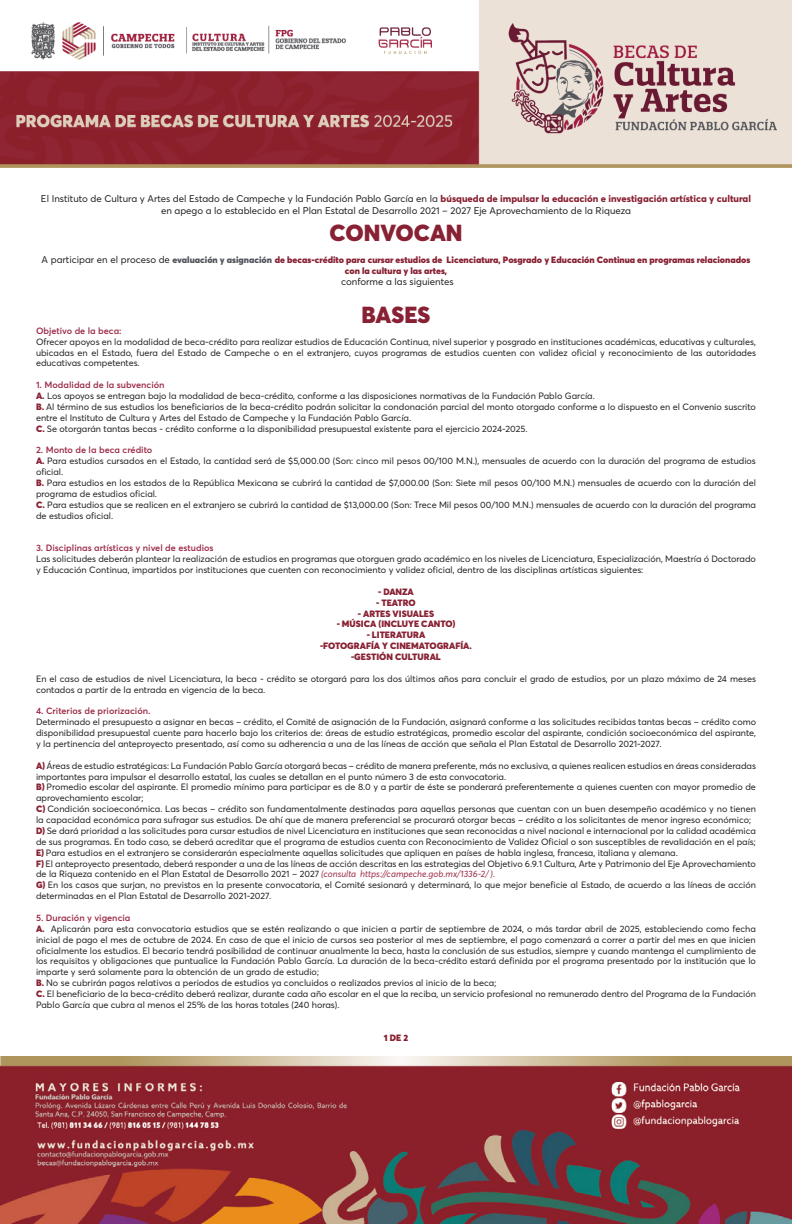
<style>
.page{position:relative;width:792px;height:1224px;background:#fff}
.page>*{position:absolute;margin:0;border:0;box-sizing:border-box;transform-origin:0 0}
.t1{font:900 23px "Averta";color:#882133}
.t2{font:9.7px/11.6px "Averta";color:#231f20;text-align:center}
.t3{font:9.1px/10.9px "Averta";color:#231f20}
.t4{font:900 9.1px/10.9px "Averta";color:#882133;text-align:center}
.t5{font:600 9.1px "Averta";color:#9b2a46}
.s1{font-weight:800;color:#882133}
.s2{font-weight:400;font-size:9.7px;color:#231f20}
.s3{color:#53555d}
.s4{font-weight:900;color:#882133}
.s5{font-style:italic;color:#9b2a46}
</style>
<div class="page">
<img style="left:0;top:0;width:792px;height:168px">
<img style="left:0;top:1057px;width:792px;height:167px">
<p class="t2" style="left:41px;top:192px;width:712px">El Instituto de Cultura y Artes del Estado de Campeche y la Fundación Pablo García en la <span class="s1">búsqueda de impulsar la educación e investigación artística y cultural </span>en apego a lo establecido en el Plan Estatal de Desarrollo 2021 – 2027 Eje Aprovechamiento de la Riqueza</p>
<p class="t1" style="left:329px;top:217px;width:135px">CONVOCAN</p>
<p class="t4" style="left:42px;top:254px;width:710px"><span class="s2">A participar en el proceso de</span> <span class="s3">evaluación y asignación</span> de becas-crédito para cursar estudios de Licenciatura, Posgrado y Educación Continua en programas relacionados con la cultura y las artes,</p>
<p class="t2" style="left:341px;top:276px;width:114px">conforme a las siguientes</p>
<p class="t1" style="left:362px;top:298px;width:70px">BASES</p>
<p class="t5" style="left:36px;top:324px;width:87px">Objetivo de la beca:</p>
<p class="t3" style="left:36px;top:336px;width:722px;text-align:justify">Ofrecer apoyos en la modalidad de beca-crédito para realizar estudios de Educación Continua, nivel superior y posgrado en instituciones académicas, educativas y culturales, ubicadas en el Estado, fuera del Estado de Campeche o en el extranjero, cuyos programas de estudios cuenten con validez oficial y reconocimiento de las autoridades educativas competentes.</p>
<p class="t5" style="left:36px;top:379px;width:130px">1. Modalidad de la subvención</p>
<p class="t3" style="left:36px;top:390px;width:560px"><span class="s4">A.</span> Los apoyos se entregan bajo la modalidad de beca-crédito, conforme a las disposiciones normativas de la Fundación Pablo García.</p>
<p class="t3" style="left:36px;top:401px;width:721px"><span class="s4">B.</span> Al término de sus estudios los beneficiarios de la beca-crédito podrán solicitar la condonación parcial del monto otorgado conforme a lo dispuesto en el Convenio suscrito entre el Instituto de Cultura y Artes del Estado de Campeche y la Fundación Pablo García.</p>
<p class="t3" style="left:36px;top:423px;width:493px"><span class="s4">C.</span> Se otorgarán tantas becas - crédito conforme a la disponibilidad presupuestal existente para el ejercicio 2024-2025.</p>
<p class="t5" style="left:36px;top:444px;width:118px">2. Monto de la beca crédito</p>
<p class="t3" style="left:36px;top:455px;width:721px"><span class="s4">A.</span> Para estudios cursados en el Estado, la cantidad será de $5,000.00 (Son: cinco mil pesos 00/100 M.N.), mensuales de acuerdo con la duración del programa de estudios oficial.</p>
<p class="t3" style="left:36px;top:477px;width:722px"><span class="s4">B.</span> Para estudios en los estados de la República Mexicana se cubrirá la cantidad de $7,000.00 (Son: Siete mil pesos 00/100 M.N.) mensuales de acuerdo con la duración del programa de estudios oficial.</p>
<p class="t3" style="left:36px;top:499px;width:722px"><span class="s4">C.</span> Para estudios que se realicen en el extranjero se cubrirá la cantidad de $13,000.00 (Son: Trece Mil pesos 00/100 M.N.) mensuales de acuerdo con la duración del programa de estudios oficial.</p>
<p class="t5" style="left:36px;top:542px;width:179px">3. Disciplinas artísticas y nivel de estudios</p>
<p class="t3" style="left:36px;top:553px;width:721px">Las solicitudes deberán plantear la realización de estudios en programas que otorguen grado académico en los niveles de Licenciatura, Especialización, Maestría ó Doctorado y Educación Continua, impartidos por instituciones que cuenten con reconocimiento y validez oficial, dentro de las disciplinas artísticas siguientes:</p>
<p class="t4" style="left:378px;top:586px;width:37px">- DANZA</p>
<p class="t4" style="left:376px;top:597px;width:41px">- TEATRO</p>
<p class="t4" style="left:358px;top:607px;width:78px">- ARTES VISUALES</p>
<p class="t4" style="left:337px;top:618px;width:120px">- MÚSICA (INCLUYE CANTO)</p>
<p class="t4" style="left:367px;top:629px;width:60px">- LITERATURA</p>
<p class="t4" style="left:320px;top:640px;width:153px">-FOTOGRAFÍA Y CINEMATOGRAFÍA.</p>
<p class="t4" style="left:351px;top:651px;width:91px">-GESTIÓN CULTURAL</p>
<p class="t3" style="left:36px;top:673px;width:721px">En el caso de estudios de nivel Licenciatura, la beca - crédito se otorgará para los dos últimos años para concluir el grado de estudios, por un plazo máximo de 24 meses contados a partir de la entrada en vigencia de la beca.</p>
<p class="t5" style="left:36px;top:705px;width:116px">4. Criterios de priorización.</p>
<p class="t3" style="left:36px;top:716px;width:722px;text-align:justify">Determinado el presupuesto a asignar en becas – crédito, el Comité de asignación de la Fundación, asignará conforme a las solicitudes recibidas tantas becas – crédito como disponibilidad presupuestal cuente para hacerlo bajo los criterios de: áreas de estudio estratégicas, promedio escolar del aspirante, condición socioeconómica del aspirante, y la pertinencia del anteproyecto presentado, así como su adherencia a una de las líneas de acción que señala el Plan Estatal de Desarrollo 2021-2027.</p>
<p class="t3" style="left:36px;top:760px;width:722px"><span class="s4">A)</span> Áreas de estudio estratégicas: La Fundación Pablo García otorgará becas – crédito de manera preferente, más no exclusiva, a quienes realicen estudios en áreas consideradas importantes para impulsar el desarrollo estatal, las cuales se detallan en el punto número 3 de esta convocatoria.</p>
<p class="t3" style="left:36px;top:781px;width:721px"><span class="s4">B)</span> Promedio escolar del aspirante. El promedio mínimo para participar es de 8.0 y a partir de éste se ponderará preferentemente a quienes cuenten con mayor promedio de aprovechamiento escolar;</p>
<p class="t3" style="left:36px;top:803px;width:722px"><span class="s4">C)</span> Condición socioeconómica. Las becas – crédito son fundamentalmente destinadas para aquellas personas que cuentan con un buen desempeño académico y no tienen la capacidad económica para sufragar sus estudios. De ahí que de manera preferencial se procurará otorgar becas – crédito a los solicitantes de menor ingreso económico;</p>
<p class="t3" style="left:36px;top:825px;width:722px"><span class="s4">D)</span> Se dará prioridad a las solicitudes para cursar estudios de nivel Licenciatura en instituciones que sean reconocidas a nivel nacional e internacional por la calidad académica de sus programas. En todo caso, se deberá acreditar que el programa de estudios cuenta con Reconocimiento de Validez Oficial o son susceptibles de revalidación en el país;</p>
<p class="t3" style="left:36px;top:847px;width:643px"><span class="s4">E)</span> Para estudios en el extranjero se considerarán especialmente aquellas solicitudes que apliquen en países de habla inglesa, francesa, italiana y alemana.</p>
<p class="t3" style="left:36px;top:858px;width:721px"><span class="s4">F)</span> El anteproyecto presentado, deberá responder a una de las líneas de acción descritas en las estrategias del Objetivo 6.9.1 Cultura, Arte y Patrimonio del Eje Aprovechamiento de la Riqueza contenido en el Plan Estatal de Desarrollo 2021 – 2027 <span class="s5">(consulta https://campeche.gob.mx/1336-2/ ).</span></p>
<p class="t3" style="left:36px;top:879px;width:721px"><span class="s4">G)</span> En los casos que surjan, no previstos en la presente convocatoria, el Comité sesionará y determinará, lo que mejor beneficie al Estado, de acuerdo a las líneas de acción determinadas en el Plan Estatal de Desarrollo 2021-2027.</p>
<p class="t5" style="left:36px;top:911px;width:96px">5. Duración y vigencia</p>
<p class="t3" style="left:36px;top:923px;width:722px;text-align:justify"><span class="s4">A.</span> Aplicarán para esta convocatoria estudios que se estén realizando o que inicien a partir de septiembre de 2024, o más tardar abril de 2025, estableciendo como fecha inicial de pago el mes de octubre de 2024. En caso de que el inicio de cursos sea posterior al mes de septiembre, el pago comenzará a correr a partir del mes en que inicien oficialmente los estudios. El becario tendrá posibilidad de continuar anualmente la beca, hasta la conclusión de sus estudios, siempre y cuando mantenga el cumplimiento de los requisitos y obligaciones que puntualice la Fundación Pablo García. La duración de la beca-crédito estará definida por el programa presentado por la institución que lo imparte y será solamente para la obtención de un grado de estudio;</p>
<p class="t3" style="left:36px;top:977px;width:462px"><span class="s4">B.</span> No se cubrirán pagos relativos a periodos de estudios ya concluidos o realizados previos al inicio de la beca;</p>
<p class="t3" style="left:36px;top:988px;width:722px"><span class="s4">C.</span> El beneficiario de la beca-crédito deberá realizar, durante cada año escolar en el que la reciba, un servicio profesional no remunerado dentro del Programa de la Fundación<br>Pablo García que cubra al menos el 25% de las horas totales (240 horas).</p>
<p class="t4" style="left:384px;top:1031px;width:26px">1 DE 2</p>
</div>
